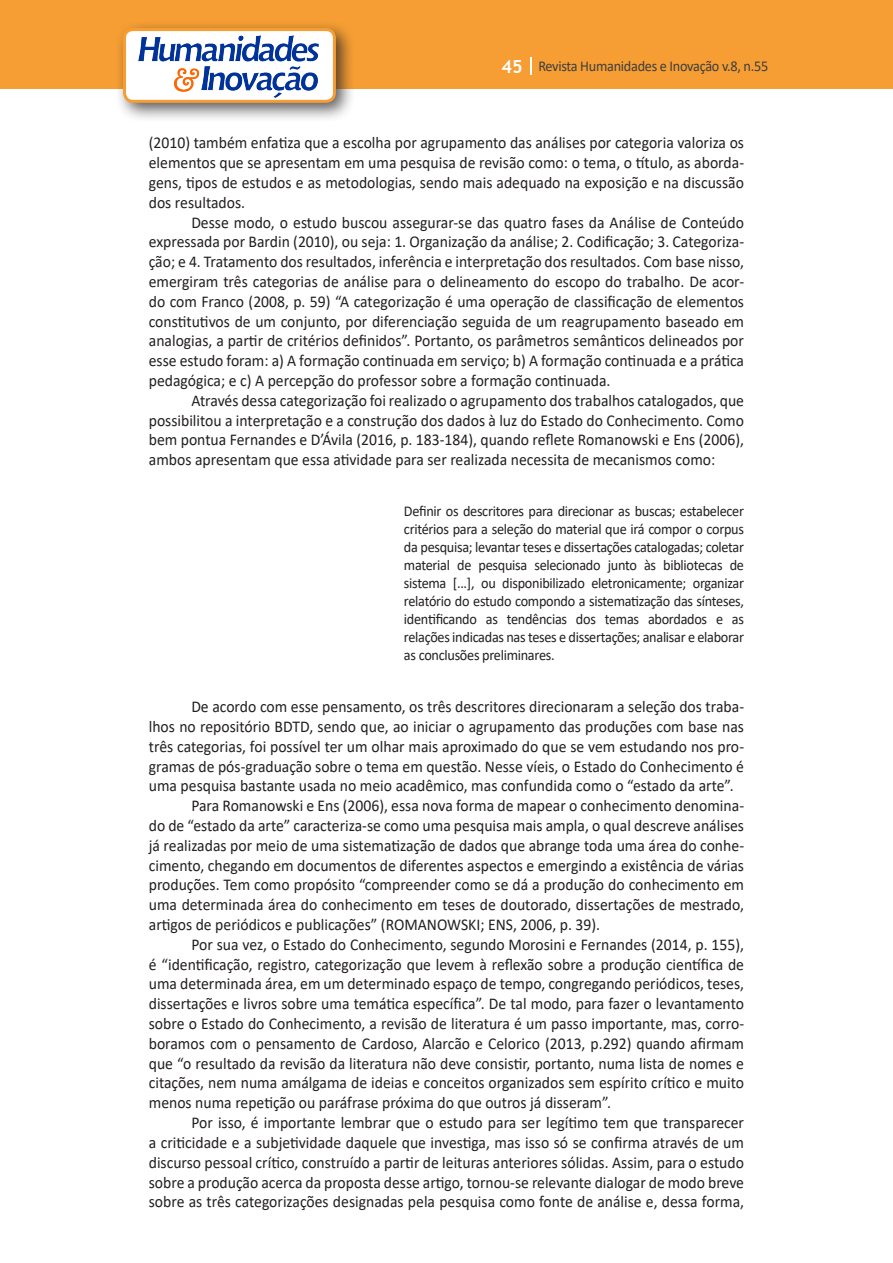
<style>
.page{position:relative;width:893px;height:1263px;background:#fff}
.page>*{position:absolute;margin:0;border:0;box-sizing:border-box;transform-origin:0 0}
.Texto{font:16.5px/19.8px "Calibri";color:#231f20;text-align:justify;scale:.95 1}
.citacao{font:15px/18px "Calibri";letter-spacing:-.02em;color:#231f20;text-align:justify;scale:.95 1}
.t1{font:15px "Calibri";letter-spacing:-.02em;color:#3e3e3f;scale:.95 1}
.s1{font-family:"Trebuchet MS";font-weight:700;font-size:18px;color:#fff}
</style>
<div class="page">
<div style="left:0;top:0;width:893px;height:88px;background:#f69e34"></div>
<svg style="left:530px;top:57px;width:2px;height:18px"></svg>
<div style="left:115px;top:20px;width:241px;height:103px;background:#231f20;opacity:.75"></div>
<div style="left:125px;top:30px;width:209px;height:71px;background:#fff;border-radius:9px"></div>
<img style="left:138px;top:35px;width:181px;height:62px">
<div style="left:123px;top:28px;width:213px;height:75px;border:3px solid #f69e34;border-radius:9px"></div>
<p class="t1" style="left:501px;top:56px;width:282px"><span class="s1">45</span> Revista Humanidades e Inovação v.8, n.55</p>
<p class="Texto" style="left:149px;top:133px;width:628px">(2010) também enfatiza que a escolha por agrupamento das análises por categoria valoriza os elementos que se apresentam em uma pesquisa de revisão como: o tema, o título, as aborda&shy;gens, tipos de estudos e as metodologias, sendo mais adequado na exposição e na discussão dos resultados.</p>
<p class="Texto" style="left:149px;top:212px;width:628px;text-indent:43px">Desse modo, o estudo buscou assegurar-se das quatro fases da Análise de Conteúdo expressada por Bardin (2010), ou seja: 1. Organização da análise; 2. Codificação; 3. Categoriza&shy;ção; e 4. Tratamento dos resultados, inferência e interpretação dos resultados. Com base nisso, emergiram três categorias de análise para o delineamento do escopo do trabalho. De acor&shy;do com Franco (2008, p. 59) “A categorização é uma operação de classificação de elementos constitutivos de um conjunto, por diferenciação seguida de um reagrupamento baseado em analogias, a partir de critérios definidos”. Portanto, os parâmetros semânticos delineados por esse estudo foram: a) A formação continuada em serviço; b) A formação continuada e a prática pedagógica; e c) A percepção do professor sobre a formação continuada.</p>
<p class="Texto" style="left:149px;top:390px;width:628px;text-indent:43px">Através dessa categorização foi realizado o agrupamento dos trabalhos catalogados, que possibilitou a interpretação e a construção dos dados à luz do Estado do Conhecimento. Como bem pontua Fernandes e D’Ávila (2016, p. 183-184), quando reflete Romanowski e Ens (2006), ambos apresentam que essa atividade para ser realizada necessita de mecanismos como:</p>
<p class="citacao" style="left:404px;top:501px;width:360px">Definir os descritores para direcionar as buscas; estabelecer critérios para a seleção do material que irá compor o corpus da pesquisa; levantar teses e dissertações catalogadas; coletar material de pesquisa selecionado junto às bibliotecas de sistema [...], ou disponibilizado eletronicamente; organizar relatório do estudo compondo a sistematização das sínteses, identificando as tendências dos temas abordados e as relações indicadas nas teses e dissertações; analisar e elaborar as conclusões preliminares.</p>
<p class="Texto" style="left:149px;top:696px;width:628px;text-indent:43px">De acordo com esse pensamento, os três descritores direcionaram a seleção dos traba&shy;lhos no repositório BDTD, sendo que, ao iniciar o agrupamento das produções com base nas três categorias, foi possível ter um olhar mais aproximado do que se vem estudando nos pro&shy;gramas de pós-graduação sobre o tema em questão. Nesse víeis, o Estado do Conhecimento é uma pesquisa bastante usada no meio acadêmico, mas confundida como o “estado da arte”.</p>
<p class="Texto" style="left:149px;top:795px;width:628px;text-indent:43px">Para Romanowski e Ens (2006), essa nova forma de mapear o conhecimento denomina&shy;do de “estado da arte” caracteriza-se como uma pesquisa mais ampla, o qual descreve análises já realizadas por meio de uma sistematização de dados que abrange toda uma área do conhe&shy;cimento, chegando em documentos de diferentes aspectos e emergindo a existência de várias produções. Tem como propósito “compreender como se dá a produção do conhecimento em uma determinada área do conhecimento em teses de doutorado, dissertações de mestrado, artigos de periódicos e publicações” (ROMANOWSKI; ENS, 2006, p. 39).</p>
<p class="Texto" style="left:149px;top:934px;width:628px;text-indent:43px">Por sua vez, o Estado do Conhecimento, segundo Morosini e Fernandes (2014, p. 155), é “identificação, registro, categorização que levem à reflexão sobre a produção científica de uma determinada área, em um determinado espaço de tempo, congregando periódicos, teses, dissertações e livros sobre uma temática específica”. De tal modo, para fazer o levantamento sobre o Estado do Conhecimento, a revisão de literatura é um passo importante, mas, corro&shy;boramos com o pensamento de Cardoso, Alarcão e Celorico (2013, p.292) quando afirmam que “o resultado da revisão da literatura não deve consistir, portanto, numa lista de nomes e citações, nem numa amálgama de ideias e conceitos organizados sem espírito crítico e muito menos numa repetição ou paráfrase próxima do que outros já disseram”.</p>
<p class="Texto" style="left:149px;top:1112px;width:628px;text-indent:43px">Por isso, é importante lembrar que o estudo para ser legítimo tem que transparecer a criticidade e a subjetividade daquele que investiga, mas isso só se confirma através de um discurso pessoal crítico, construído a partir de leituras anteriores sólidas. Assim, para o estudo sobre a produção acerca da proposta desse artigo, tornou-se relevante dialogar de modo breve sobre as três categorizações designadas pela pesquisa como fonte de análise e, dessa forma,</p>
</div>
